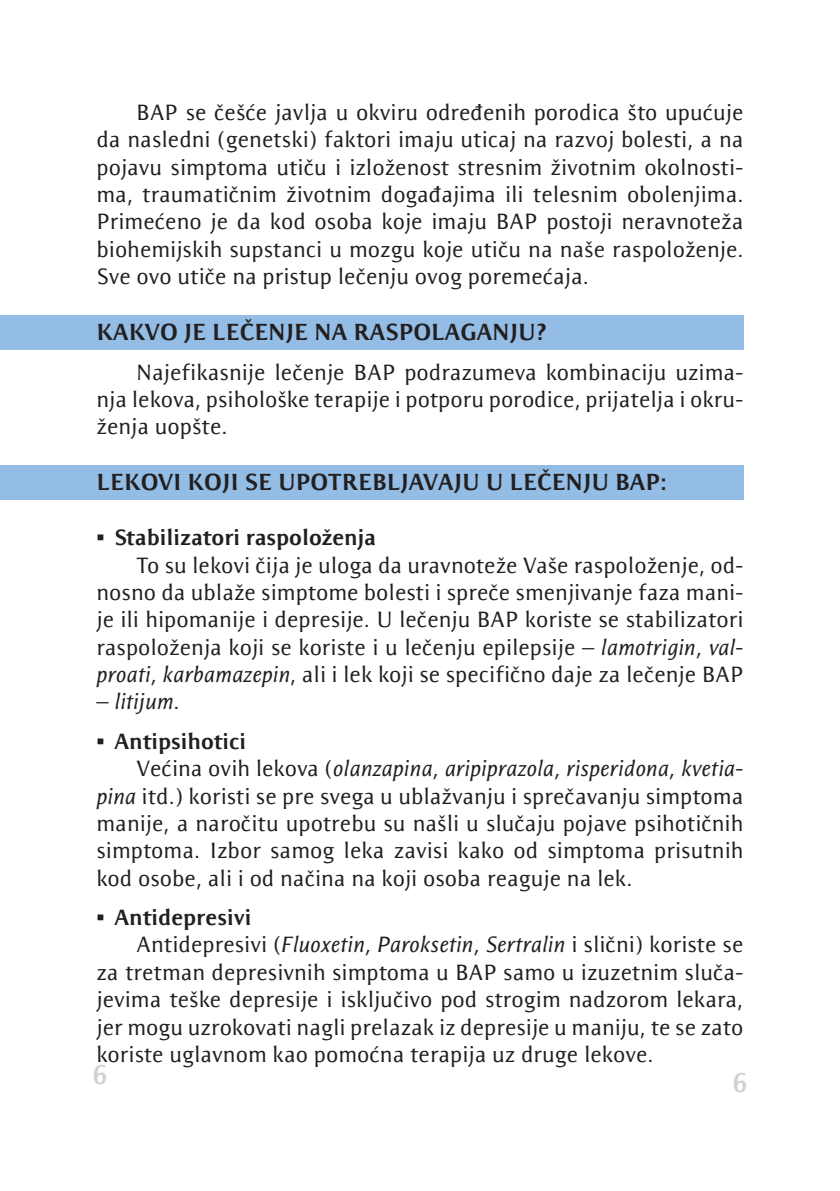
<style>
.page{position:relative;width:840px;height:1191px;background:#fff}
.page>*{position:absolute;margin:0;border:0;box-sizing:border-box;transform-origin:0 0}
.t1{font:700 28px "Resavska BG Sans";color:#d1d2d4}
.t2{font:700 24px "Resavska BG Sans";color:#231f20}
.t3{font:22.8px/27.4px "Resavska BG Sans";color:#231f20;text-align:justify}
.t4{font:italic 22.8px "Resavska BG Sans";color:#231f20}
.t5{font:700 22.8px "Resavska BG Sans";color:#231f20}
.s1{font-style:italic}
.s2{font-style:normal}
</style>
<div class="page">
<div style="left:0;top:465px;width:743px;height:34px;background:#93bde5"></div>
<div style="left:0;top:315px;width:743px;height:34px;background:#93bde5"></div>
<p class="t3" style="left:96px;top:98px;width:648px;text-indent:40px">BAP se češće javlja u okviru određenih porodica što upućuje da nasledni (genetski) faktori imaju uticaj na razvoj bolesti, a na pojavu simptoma utiču i izloženost stresnim životnim okolnosti&shy;ma, traumatičnim životnim događajima ili telesnim obolenjima.<br>Primećeno je da kod osoba koje imaju BAP postoji neravnoteža biohemijskih supstanci u mozgu koje utiču na naše raspoloženje.<br>Sve ovo utiče na pristup lečenju ovog poremećaja.</p>
<p class="t2" style="left:96px;top:318px;width:452px">KAKVO JE LEČENJE NA RASPOLAGANJU?</p>
<p class="t3" style="left:96px;top:358px;width:648px;text-indent:40px">Najefikasnije lečenje BAP podrazumeva kombinaciju uzima&shy;nja lekova, psihološke terapije i potporu porodice, prijatelja i okru&shy;ženja uopšte.</p>
<p class="t2" style="left:96px;top:469px;width:572px">LEKOVI KOJI SE UPOTREBLJAVAJU U LEČENJU BAP:</p>
<p class="t5" style="left:96px;top:524px;width:281px">• Stabilizatori raspoloženja</p>
<p class="t3" style="left:96px;top:551px;width:648px;text-indent:40px">To su lekovi čija je uloga da uravnoteže Vaše raspoloženje, od&shy;nosno da ublaže simptome bolesti i spreče smenjivanje faza mani&shy;je ili hipomanije i depresije. U lečenju BAP koriste se stabilizatori raspoloženja koji se koriste i u lečenju epilepsije – <span class="s1">lamotrigin, val&shy;proati, karbamazepin</span>, ali i lek koji se specifično daje za lečenje BAP</p>
<p class="t4" style="left:96px;top:689px;width:85px"><span class="s2">–</span> litijum<span class="s2">.</span></p>
<p class="t5" style="left:96px;top:728px;width:151px">• Antipsihotici</p>
<p class="t4" style="left:136px;top:755px;width:608px"><span class="s2">Većina ovih lekova (</span>olanzapina, aripiprazola, risperidona, kvetia-</p>
<p class="t3" style="left:96px;top:782px;width:648px"><span class="s1">pina</span> itd.) koristi se pre svega u ublažvanju i sprečavanju simptoma</p>
<p class="t3" style="left:96px;top:809px;width:648px">manije, a naročitu upotrebu su našli u slučaju pojave psihotičnih</p>
<p class="t3" style="left:96px;top:837px;width:648px">simptoma. Izbor samog leka zavisi kako od simptoma prisutnih</p>
<p class="t3" style="left:96px;top:864px;width:537px">kod osobe, ali i od načina na koji osoba reaguje na lek.</p>
<p class="t5" style="left:96px;top:904px;width:156px">• Antidepresivi</p>
<p class="t3" style="left:136px;top:931px;width:608px">Antidepresivi (<span class="s1">Fluoxetin, Paroksetin, Sertralin</span> i slični) koriste se</p>
<p class="t3" style="left:96px;top:958px;width:648px">za tretman depresivnih simptoma u BAP samo u izuzetnim sluča-</p>
<p class="t3" style="left:96px;top:985px;width:648px">jevima teške depresije i isključivo pod strogim nadzorom lekara,</p>
<p class="t3" style="left:96px;top:1013px;width:648px">jer mogu uzrokovati nagli prelazak iz depresije u maniju, te se zato</p>
<p class="t3" style="left:96px;top:1040px;width:558px">koriste uglavnom kao pomoćna terapija uz druge lekove.</p>
<p class="t1" style="left:92px;top:1058px;width:17px">6</p>
<p class="t1" style="left:731px;top:1066px;width:17px">6</p>
</div>
